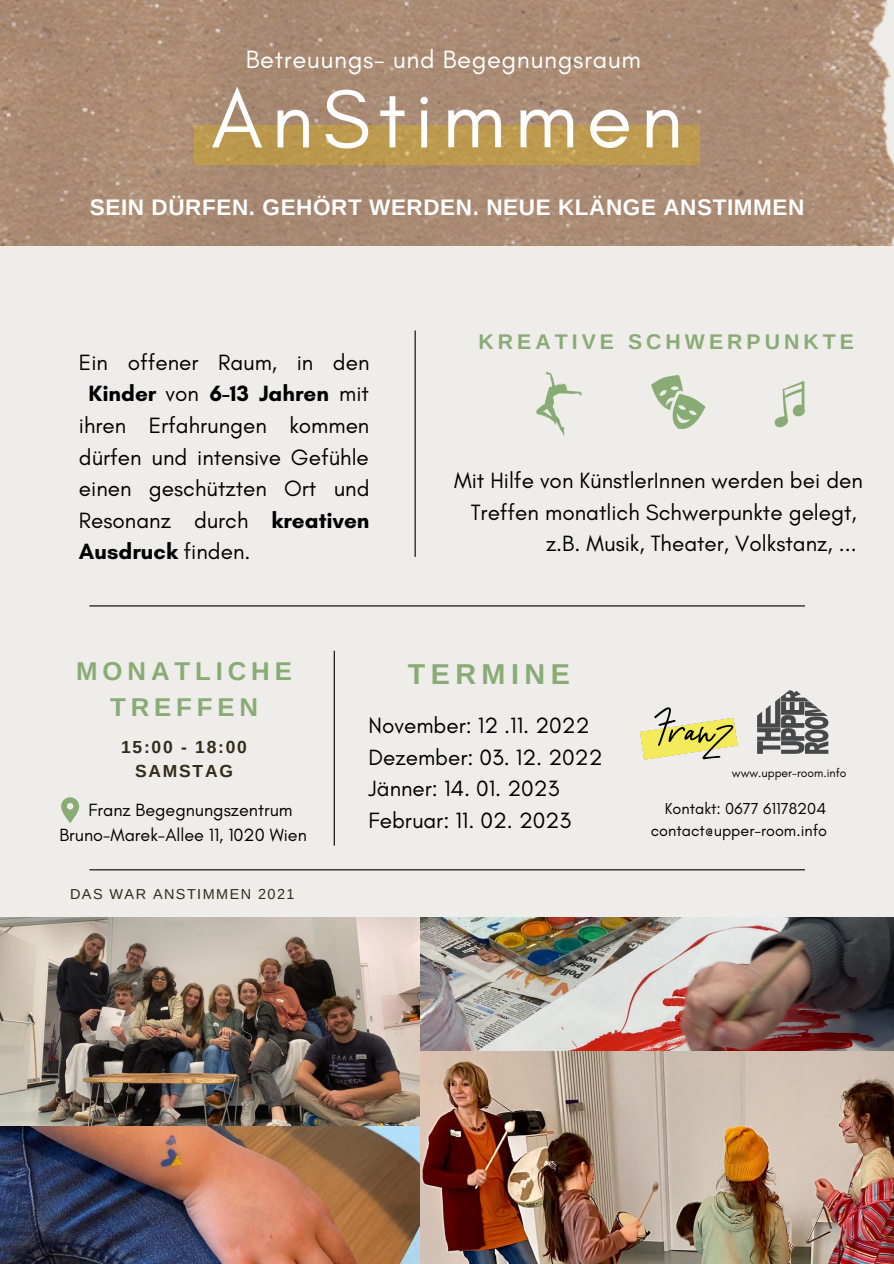
<style>
.page{position:relative;width:894px;height:1264px;background:#fff}
.page>*{position:absolute;margin:0;border:0;box-sizing:border-box;transform-origin:0 0}
.t1{font:83.7px "Glacial Indifference";letter-spacing:.1em;color:#fff}
.t2{font:700 28.8px "Arimo";letter-spacing:.19em;color:#89ac76}
.t3{font:700 25.8px/36px "Arimo";letter-spacing:.19em;color:#89ac76;text-align:center}
.t4{font:25.5px "Glacial Indifference";letter-spacing:.025em;color:#fff}
.t5{font:22.5px/31.5px "Glacial Indifference";color:#000;text-align:right}
.t6{font:700 22.5px "Arimo";letter-spacing:.025em;color:#fff}
.t7{font:700 22.5px "Glacial Indifference";color:#000}
.t8{font:700 21.3px "Arimo";letter-spacing:.19em;color:#89ac76}
.t9{font:18px/24.8px "Glacial Indifference";color:#000}
.t10{font:700 17.4px/23.7px "Arimo";letter-spacing:.1em;color:#322a1b;text-align:center}
.t11{font:16.2px/22.4px "Glacial Indifference";color:#000;text-align:right}
.t12{font:14.4px "Arimo";letter-spacing:.1em;color:#322a1b}
.t13{font:12.15px "Glacial Indifference";color:#000}
.s1{font-weight:400}
.s2{font-weight:700}
</style>
<div class="page">
<div style="left:0;top:0;width:893px;height:1263px;background:#efede9"></div>
<hr style="left:414px;top:330px;width:1px;height:227px;background:#000">
<hr style="left:89px;top:605px;width:715px;height:1px;background:#000">
<hr style="left:333px;top:650px;width:2px;height:195px;background:#000">
<img style="left:419px;top:917px;width:474px;height:134px">
<img style="left:419px;top:1051px;width:474px;height:212px">
<img style="left:0;top:917px;width:419px;height:346px">
<hr style="left:89px;top:869px;width:715px;height:1px;background:#000">
<img style="left:0;top:0;width:893px;height:246px">
<div style="left:194px;top:125px;width:506px;height:39px;background:#bd9a4e"></div>
<svg style="left:536px;top:371px;width:46px;height:65px"></svg>
<svg style="left:651px;top:375px;width:55px;height:55px"></svg>
<svg style="left:774px;top:381px;width:30px;height:47px"></svg>
<svg style="left:61px;top:797px;width:18px;height:26px"></svg>
<img style="left:770px;top:690px;width:59px;height:64px">
<img style="left:640px;top:705px;width:130px;height:55px">
<p class="t4" style="left:246px;top:44px;width:396px">Betreuungs- und Begegnungsraum</p>
<h1 class="t1" style="left:211px;top:68px;width:473px">AnStimmen</h1>
<p class="t6" style="left:90px;top:195px;width:715px">SEIN DÜRFEN. GEHÖRT WERDEN. NEUE KLÄNGE ANSTIMMEN</p>
<p class="t5" style="left:79px;top:346px;width:292px">Ein offener Raum, in den</p>
<p class="t7" style="left:88px;top:380px;width:282px">Kinder <span class="s1">von</span> 6-13 Jahren <span class="s1">mit</span></p>
<p class="t5" style="left:79px;top:409px;width:292px">ihren Erfahrungen kommen</p>
<p class="t5" style="left:79px;top:441px;width:291px">dürfen und intensive Gefühle</p>
<p class="t5" style="left:79px;top:472px;width:292px">einen geschützten Ort und</p>
<p class="t5" style="left:79px;top:504px;width:292px">Resonanz durch <span class="s2">kreativen</span></p>
<p class="t7" style="left:79px;top:538px;width:173px">Ausdruck <span class="s1">finden.</span></p>
<p class="t8" style="left:478px;top:330px;width:377px">KREATIVE SCHWERPUNKTE</p>
<p class="t5" style="left:454px;top:464px;width:410px">Mit Hilfe von KünstlerInnen werden bei den<br>Treffen monatlich Schwerpunkte gelegt, z.B. Musik, Theater, Volkstanz, ...</p>
<p class="t3" style="left:76px;top:652px;width:217px">MONATLICHE<br>TREFFEN</p>
<p class="t10" style="left:121px;top:735px;width:127px">15:00 - 18:00<br>SAMSTAG</p>
<p class="t9" style="left:60px;top:797px;width:249px;text-indent:29px">Franz Begegnungszentrum<br>Bruno-Marek-Allee 11, 1020 Wien</p>
<p class="t12" style="left:70px;top:885px;width:226px">DAS WAR ANSTIMMEN 2021</p>
<p class="t2" style="left:407px;top:657px;width:163px">TERMINE</p>
<p class="t5" style="left:368px;top:709px;width:235px;text-align:left">November: 12 .11. 2022<br>Dezember: 03. 12. 2022<br>Jänner: 14. 01. 2023<br>Februar: 11. 02. 2023</p>
<p class="t13" style="left:731px;top:765px;width:116px">www.upper-room.info</p>
<p class="t11" style="left:650px;top:796px;width:178px">Kontakt: 0677 61178204 contact@upper-room.info</p>
</div>
